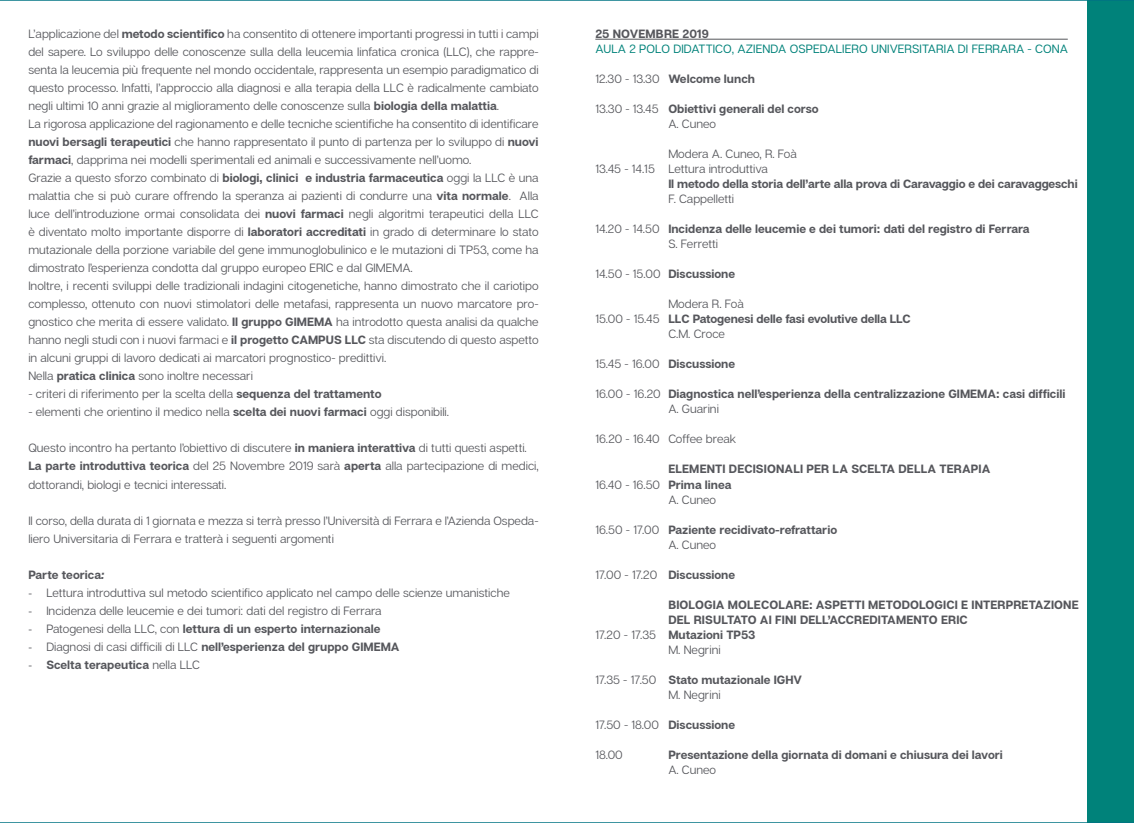
<style>
.page{position:relative;width:1134px;height:823px;background:#fff}
.page>*{position:absolute;margin:0;border:0;box-sizing:border-box;transform-origin:0 0}
.t1{font:12px/18px "Articulat CF";color:#56575c}
.t2{font:700 12px/15px "Articulat CF";color:#56575c}
.t3{font:12px "Articulat CF";letter-spacing:.01em;color:#00827a}
.s1{font-weight:700}
.s2{font-style:italic}
.s3{font-family:"Calibri"}
.s4{font-family:"Calibri";font-weight:400}
.s5{font-weight:400}
</style>
<div class="page">
<div style="left:1087px;top:0;width:47px;height:822px;background:#00827a"></div>
<hr style="left:595px;top:39px;width:473px;height:1px;background:#56575c">
<hr style="left:0;top:0;width:1134px;height:1px;background:#007484">
<hr style="left:0;top:822px;width:1134px;height:1px;background:#007484">
<p class="t1" style="left:28px;top:25px;width:512px">L’applicazione del <span class="s1">metodo scientifico</span> ha consentito di ottenere importanti progressi in tutti i campi del sapere. Lo sviluppo delle conoscenze sulla della leucemia linfatica cronica (LLC), che rappre&shy;senta la leucemia più frequente nel mondo occidentale, rappresenta un esempio paradigmatico di questo processo. Infatti, l’approccio alla diagnosi e alla terapia della LLC è radicalmente cambiato negli ultimi 10 anni grazie al miglioramento delle conoscenze sulla <span class="s1">biologia della malattia</span>.<br>La rigorosa applicazione del ragionamento e delle tecniche scientifiche ha consentito di identificare <span class="s1">nuovi bersagli terapeutici</span> che hanno rappresentato il punto di partenza per lo sviluppo di <span class="s1">nuovi farmaci</span>, dapprima nei modelli sperimentali ed animali e successivamente nell’uomo.<br>Grazie a questo sforzo combinato di <span class="s1">biologi, clinici e industria farmaceutica</span> oggi la LLC è una malattia che si può curare offrendo la speranza ai pazienti di condurre una <span class="s1">vita normale</span>. Alla luce dell’introduzione ormai consolidata dei <span class="s1">nuovi farmaci</span> negli algoritmi terapeutici della LLC è diventato molto importante disporre di <span class="s1">laboratori accreditati</span> in grado di determinare lo stato mutazionale della porzione variabile del gene immunoglobulinico e le mutazioni di TP53, come ha dimostrato l’esperienza condotta dal gruppo europeo ERIC e dal GIMEMA.<br>Inoltre, i recenti sviluppi delle tradizionali indagini citogenetiche, hanno dimostrato che il cariotipo complesso, ottenuto con nuovi stimolatori delle metafasi, rappresenta un nuovo marcatore pro&shy;gnostico che merita di essere validato. <span class="s1">Il gruppo GIMEMA</span> ha introdotto questa analisi da qualche hanno negli studi con i nuovi farmaci e <span class="s1">il progetto CAMPUS LLC</span> sta discutendo di questo aspetto in alcuni gruppi di lavoro dedicati ai marcatori prognostico- predittivi.<br>Nella <span class="s1">pratica clinica</span> sono inoltre necessari</p>
<p class="t1" style="left:28px;top:385px;width:355px">- criteri di riferimento per la scelta della <span class="s1">sequenza del trattamento</span></p>
<p class="t1" style="left:28px;top:403px;width:422px">- elementi che orientino il medico nella <span class="s1">scelta dei nuovi farmaci</span> oggi disponibili.</p>
<p class="t1" style="left:28px;top:439px;width:512px">Questo incontro ha pertanto l’obiettivo di discutere <span class="s1">in maniera interattiva</span> di tutti questi aspetti.<br><span class="s1">La parte introduttiva teorica</span> del 25 Novembre 2019 sarà <span class="s1">aperta</span> alla partecipazione di medici, dottorandi, biologi e tecnici interessati.</p>
<p class="t1" style="left:28px;top:511px;width:512px">Il corso, della durata di 1 giornata e mezza si terrà presso l’Università di Ferrara e l’Azienda Ospeda&shy;liero Universitaria di Ferrara e tratterà i seguenti argomenti</p>
<p class="t2" style="left:28px;top:567px;width:77px">Parte teorica<span class="s2">:</span></p>
<p class="t1" style="left:28px;top:583px;width:483px"><span class="s3">-</span> Lettura introduttiva sul metodo scientifico applicato nel campo delle scienze umanistiche</p>
<p class="t1" style="left:28px;top:601px;width:355px"><span class="s3">-</span> Incidenza delle leucemie e dei tumori: dati del registro di Ferrara</p>
<p class="t2" style="left:28px;top:621px;width:354px"><span class="s4">-</span> <span class="s5">Patogenesi della LLC, con</span> lettura di un esperto internazionale</p>
<p class="t2" style="left:28px;top:639px;width:373px"><span class="s4">-</span> <span class="s5">Diagnosi di casi difficili di LLC</span> nell’esperienza del gruppo GIMEMA</p>
<p class="t2" style="left:28px;top:657px;width:173px"><span class="s4">-</span> Scelta terapeutica <span class="s5">nella LLC</span></p>
<p class="t2" style="left:595px;top:27px;width:115px">25 NOVEMBRE 2019</p>
<p class="t3" style="left:595px;top:42px;width:474px">AULA 2 POLO DIDATTICO, AZIENDA OSPEDALIERO UNIVERSITARIA DI FERRARA - CONA</p>
<p class="t2" style="left:595px;top:72px;width:161px"><span class="s5">12.30 - 13.30</span> Welcome lunch</p>
<p class="t2" style="left:668px;top:102px;width:152px;text-indent:-73px"><span class="s5">13.30 - 13.45</span> Obiettivi generali del corso<br><span class="s5">A. Cuneo</span></p>
<p class="t1" style="left:595px;top:146px;width:203px;line-height:15px;text-indent:73px">Modera A. Cuneo, R. Foà<br>13.45 - 14.15 Lettura introduttiva</p>
<p class="t2" style="left:668px;top:177px;width:411px">Il metodo della storia dell’arte alla prova di Caravaggio e dei caravaggeschi</p>
<p class="t1" style="left:668px;top:190px;width:67px">F. Cappelletti</p>
<p class="t2" style="left:668px;top:222px;width:363px;text-indent:-73px"><span class="s5">14.20 - 14.50</span> Incidenza delle leucemie e dei tumori: dati del registro di Ferrara<br><span class="s5">S. Ferretti</span></p>
<p class="t1" style="left:595px;top:265px;width:141px">14.50 - 15.00 <span class="s1">Discussione</span></p>
<p class="t1" style="left:668px;top:295px;width:77px">Modera R. Foà</p>
<p class="t2" style="left:595px;top:312px;width:317px"><span class="s5">15.00 - 15.45</span> LLC Patogenesi delle fasi evolutive della LLC</p>
<p class="t1" style="left:668px;top:325px;width:58px">C.M. Croce</p>
<p class="t1" style="left:595px;top:355px;width:141px">15.45 - 16.00 <span class="s1">Discussione</span></p>
<p class="t2" style="left:668px;top:387px;width:399px;text-indent:-73px"><span class="s5">16.00 - 16.20</span> Diagnostica nell’esperienza della centralizzazione GIMEMA: casi difficili<br><span class="s5">A. Guarini</span></p>
<p class="t1" style="left:595px;top:430px;width:142px">16.20 - 16.40 Coffee break</p>
<p class="t2" style="left:668px;top:462px;width:323px">ELEMENTI DECISIONALI PER LA SCELTA DELLA TERAPIA</p>
<p class="t1" style="left:595px;top:475px;width:138px">16.40 - 16.50 <span class="s1">Prima linea</span></p>
<p class="t1" style="left:668px;top:490px;width:49px">A. Cuneo</p>
<p class="t2" style="left:668px;top:522px;width:170px;text-indent:-73px"><span class="s5">16.50 - 17.00</span> Paziente recidivato-refrattario<br><span class="s5">A. Cuneo</span></p>
<p class="t1" style="left:595px;top:565px;width:141px">17.00 - 17.20 <span class="s1">Discussione</span></p>
<p class="t2" style="left:668px;top:597px;width:412px">BIOLOGIA MOLECOLARE: ASPETTI METODOLOGICI E INTERPRETAZIONE</p>
<p class="t2" style="left:668px;top:612px;width:301px">DEL RISULTATO AI FINI DELL’ACCREDITAMENTO ERIC</p>
<p class="t2" style="left:595px;top:627px;width:162px"><span class="s5">17.20 - 17.35</span> Mutazioni TP53</p>
<p class="t1" style="left:668px;top:640px;width:54px">M. Negrini</p>
<p class="t1" style="left:668px;top:671px;width:135px;line-height:15px;text-indent:-73px">17.35 - 17.50 <span class="s1">Stato mutazionale IGHV<br></span>M. Negrini</p>
<p class="t1" style="left:595px;top:715px;width:141px">17.50 - 18.00 <span class="s1">Discussione</span></p>
<p class="t1" style="left:595px;top:745px;width:29px">18.00</p>
<p class="t2" style="left:668px;top:747px;width:336px">Presentazione della giornata di domani e chiusura dei lavori</p>
<p class="t1" style="left:668px;top:760px;width:49px">A. Cuneo</p>
</div>
